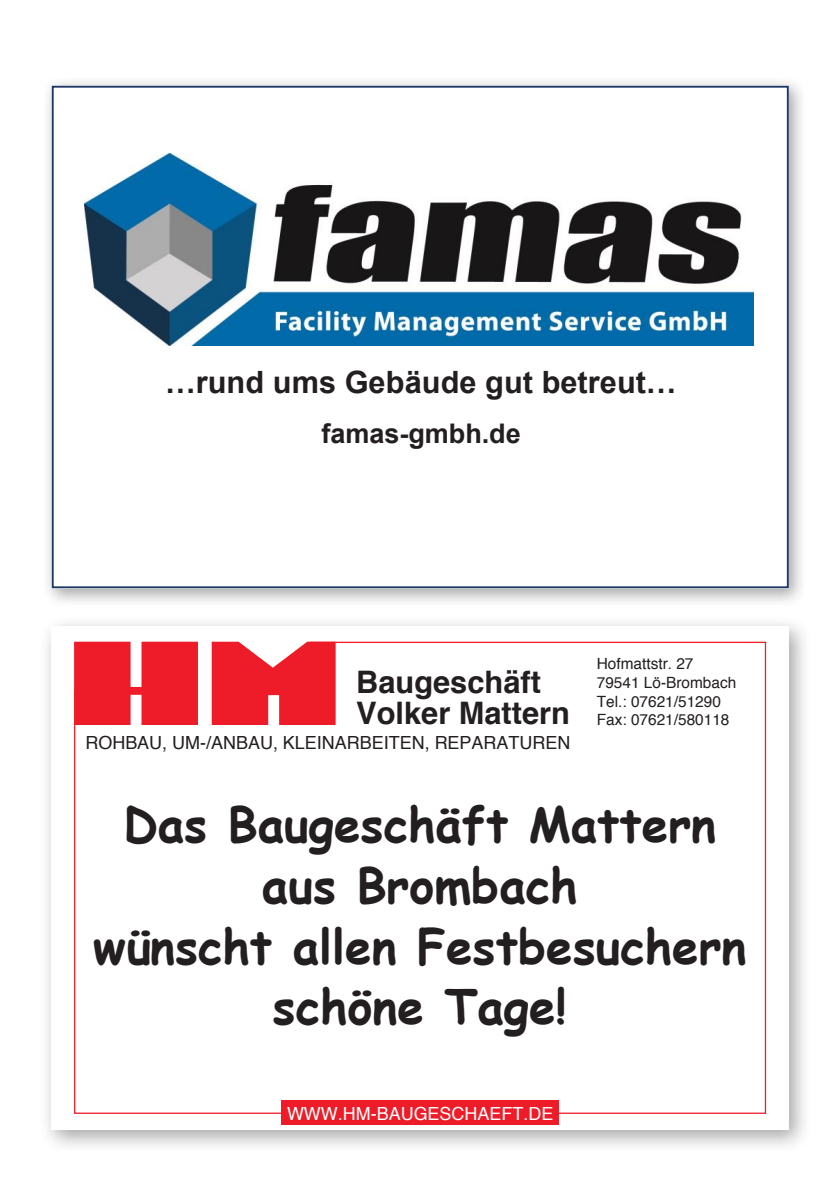
<style>
.page{position:relative;width:840px;height:1191px;background:#fff}
.page>*{position:absolute;margin:0;border:0;box-sizing:border-box;transform-origin:0 0}
.t1{font:700 47.8px/60.6px "Comic Sans MS";color:#231f20;text-align:center}
.t2{font:700 31px/31px "Helvetica";color:#231f20}
.t3{font:700 30.8px "Arial";color:#231f20}
.t4{font:700 27px "Arial";color:#231f20}
.t5{font:18px "Helvetica";color:#231f20}
.t6{font:18px "Helvetica";color:#fff}
.t7{font:15.4px/18.6px "Helvetica";color:#231f20}
</style>
<div class="page">
<div style="left:41px;top:76px;width:766px;height:531px;background:#231f20;opacity:.4"></div>
<div style="left:51px;top:85px;width:737px;height:503px;background:#fff"></div>
<div style="left:52px;top:86px;width:736px;height:502px;border:2px solid #1f3763"></div>
<img style="left:84px;top:153px;width:669px;height:193px">
<div style="left:39px;top:615px;width:772px;height:539px;background:#231f20;opacity:.4"></div>
<div style="left:51px;top:626px;width:737px;height:504px;background:#fff"></div>
<svg style="left:74px;top:641px;width:692px;height:473px"></svg>
<div style="left:281px;top:1099px;width:278px;height:25px;background:#ee1c28"></div>
<p class="t3" style="left:165px;top:360px;width:513px">…rund ums Gebäude gut betreut…</p>
<p class="t4" style="left:321px;top:416px;width:201px">famas-gmbh.de</p>
<p class="t2" style="left:356px;top:667px;width:215px">Baugeschäft<br>Volker Mattern</p>
<p class="t5" style="left:85px;top:729px;width:486px">ROHBAU, UM-/ANBAU, KLEINARBEITEN, REPARATUREN</p>
<p class="t7" style="left:596px;top:655px;width:141px">Hofmattstr. 27<br>79541 Lö-Brombach<br>Tel.: 07621/51290<br>Fax: 07621/580118</p>
<p class="t1" style="left:93px;top:793px;width:654px">Das Baugeschäft Mattern aus Brombach<br>wünscht allen Festbesuchern schöne Tage!</p>
<p class="t6" style="left:287px;top:1099px;width:268px">WWW.HM-BAUGESCHAEFT.DE</p>
</div>
